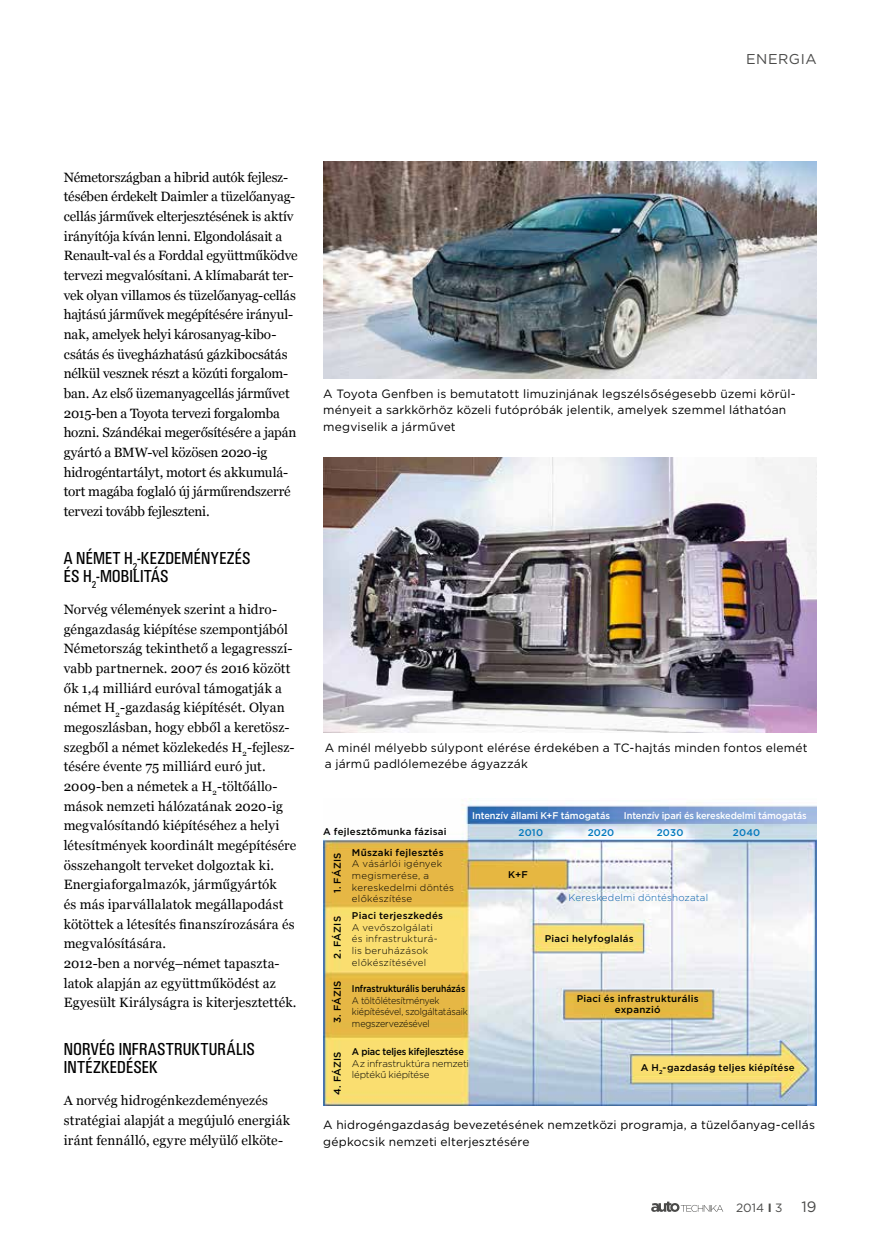
<style>
.page{position:relative;width:872px;height:1246px;background:#fff}
.page>*{position:absolute;margin:0;border:0;box-sizing:border-box;transform-origin:0 0}
.t1{font:18px/18px "U001 Con";letter-spacing:.015em;color:#000}
.t2{font:15px "Gotham";color:#4a4a49}
.t3{font:14.25px "Gotham";letter-spacing:.03em;color:#4a4a49}
.t4{font:13.5px/19.6px "Georgia";color:#000}
.t5{font:12px/16.5px "Gotham";letter-spacing:.015em;color:#000}
.t6{font:12px "Gotham";color:#4a4a49}
.t7{font:500 9.75px/20.5px "Gotham";letter-spacing:.025em;color:#000}
.t8{font:300 9.75px/11.7px "Gotham";letter-spacing:.02em;color:#000}
.t9{font:300 9.75px/11.7px "Gotham";letter-spacing:-.02em;color:#000;scale:.92 1}
.t10{font:300 9.75px/11.7px "Gotham";letter-spacing:-.02em;color:#000}
.t11{font:500 9.75px "Gotham";letter-spacing:-.015em;color:#fff;scale:.95 1}
.t12{font:300 9.75px "Gotham";letter-spacing:.02em;color:#005da9}
.t13{font:500 9.75px "Gotham";letter-spacing:.025em;color:#0078bc}
.s1{font-weight:500}
.s2{font-weight:700}
</style>
<div class="page">
<svg style="left:651px;top:1201px;width:72px;height:11px"></svg>
<img style="left:323px;top:161px;width:493px;height:217px">
<img style="left:323px;top:457px;width:493px;height:275px">
<img style="left:323px;top:798px;width:493px;height:307px">
<p class="t3" style="left:746px;top:50px;width:72px">ENERGIA</p>
<p class="t4" style="left:64px;top:167px;width:235px">Németországban a hibrid autók fejlesz&shy;tésében érdekelt Daimler a tüzelőanyag&shy;cellás járművek elterjesztésének is aktív irányítója kíván lenni. Elgondolásait a Renault-val és a Forddal együttműködve tervezi megvalósítani. A klímabarát ter&shy;vek olyan villamos és tüzelőanyag-cellás hajtású járművek megépítésére irányul&shy;nak, amelyek helyi károsanyag-kibo&shy;csátás és üvegházhatású gázkibocsátás nélkül vesznek részt a közúti forgalom&shy;ban. Az első üzemanyagcellás járművet 2015-ben a Toyota tervezi forgalomba hozni. Szándékai megerősítésére a japán gyártó a BMW-vel közösen 2020-ig hidrogéntartályt, motort és akkumulá&shy;tort magába foglaló új járműrendszerré tervezi tovább fejleszteni.</p>
<p class="t1" style="left:64px;top:549px;width:188px">A NÉMET H<sub>2</sub>-KEZDEMÉNYEZÉS<br>ÉS H<sub>2</sub>-MOBILITÁS</p>
<p class="t4" style="left:64px;top:599px;width:234px">Norvég vélemények szerint a hidro&shy;géngazdaság kiépítése szempontjából Németország tekinthető a legagresszí&shy;vabb partnernek. 2007 és 2016 között ők 1,4 milliárd euróval támogatják a német H<sub>2</sub>-gazdaság kiépítését. Olyan megoszlásban, hogy ebből a keretös - szegből a német közlekedés H<sub>2</sub>-fejlesz&shy;tésére évente 75 milliárd euró jut.<br>2009-ben a németek a H<sub>2</sub>-töltőállo&shy;mások nemzeti hálózatának 2020-ig megvalósítandó kiépítéséhez a helyi létesítmények koordinált megépítésére összehangolt terveket dolgoztak ki.<br>Energiaforgalmazók, járműgyártók<br>és más iparvállalatok megállapodást kötöttek a létesítés finanszírozására és megvalósítására.<br>2012-ben a norvég–német tapaszta&shy;latok alapján az együttműködést az Egyesült Királyságra is kiterjesztették.</p>
<p class="t1" style="left:64px;top:1040px;width:192px">NORVÉG INFRASTRUKTURÁLIS<br>INTÉZKEDÉSEK</p>
<p class="t4" style="left:64px;top:1090px;width:228px">A norvég hidrogénkezdeményezés stratégiai alapját a megújuló energiák iránt fennálló, egyre mélyülő elköte-</p>
<p class="t5" style="left:323px;top:385px;width:474px">A Toyota Genfben is bemutatott limuzinjának legszélsőségesebb üzemi körül&shy;ményeit a sarkkörhöz közeli futópróbák jelentik, amelyek szemmel láthatóan megviselik a járművet</p>
<p class="t5" style="left:325px;top:739px;width:484px">A minél mélyebb súlypont elérése érdekében a TC-hajtás minden fontos elemét a jármű padlólemezébe ágyazzák</p>
<p class="t11" style="left:472px;top:809px;width:147px">Intenzív állami K+F támogatás</p>
<p class="t11" style="left:624px;top:809px;width:194px">Intenzív ipari és kereskedelmi támogatás</p>
<p class="t7" style="left:352px;top:821px;width:96px;text-indent:-29px">A fejlesztőmunka fázisai<br>Műszaki fejlesztés</p>
<p class="t8" style="left:352px;top:858px;width:103px">A vásárlói igények megismerése, a kereskedelmi döntés előkészítése</p>
<p class="t8" style="left:352px;top:909px;width:93px"><span class="s1">Piaci terjeszkedés<br></span>A vevőszolgálati és infrastrukturá&shy;lis beruházások előkészítésével</p>
<p class="t9" style="left:352px;top:982px;width:127px"><span class="s1">Infrastrukturális beruházás<br></span>A töltőlétesítmények kiépítésével, szolgáltatásaik megszervezésével</p>
<p class="t7" style="left:327px;top:893px;width:42px;rotate:-90deg">1. FÁZIS</p>
<p class="t7" style="left:327px;top:959px;width:44px;rotate:-90deg">2. FÁZIS</p>
<p class="t7" style="left:327px;top:1023px;width:44px;rotate:-90deg">3. FÁZIS</p>
<p class="t7" style="left:327px;top:1095px;width:45px;rotate:-90deg">4. FÁZIS</p>
<p class="t10" style="left:352px;top:1045px;width:119px"><span class="s1">A piac teljes kifejlesztése<br></span>Az infrastruktúra nemzeti léptékű kiépítése</p>
<p class="t13" style="left:518px;top:826px;width:26px">2010</p>
<p class="t13" style="left:587px;top:826px;width:28px">2020</p>
<p class="t13" style="left:656px;top:826px;width:28px">2030</p>
<p class="t13" style="left:733px;top:826px;width:29px">2040</p>
<p class="t7" style="left:508px;top:864px;width:21px">K+F</p>
<p class="t12" style="left:568px;top:891px;width:141px">Kereskedelmi döntéshozatal</p>
<p class="t7" style="left:545px;top:928px;width:90px">Piaci helyfoglalás</p>
<p class="t7" style="left:576px;top:992px;width:123px;line-height:11.7px;text-align:center">Piaci és infrastrukturális expanzió</p>
<p class="t7" style="left:640px;top:1057px;width:156px">A H<sub>2</sub>-gazdaság teljes kiépítése</p>
<p class="t5" style="left:323px;top:1116px;width:493px">A hidrogéngazdaság bevezetésének nemzetközi programja, a tüzelőanyag-cellás gépkocsik nemzeti elterjesztésére</p>
<p class="t6" style="left:736px;top:1200px;width:48px">2014 <span class="s2">I</span> 3</p>
<p class="t2" style="left:801px;top:1197px;width:17px">19</p>
</div>
